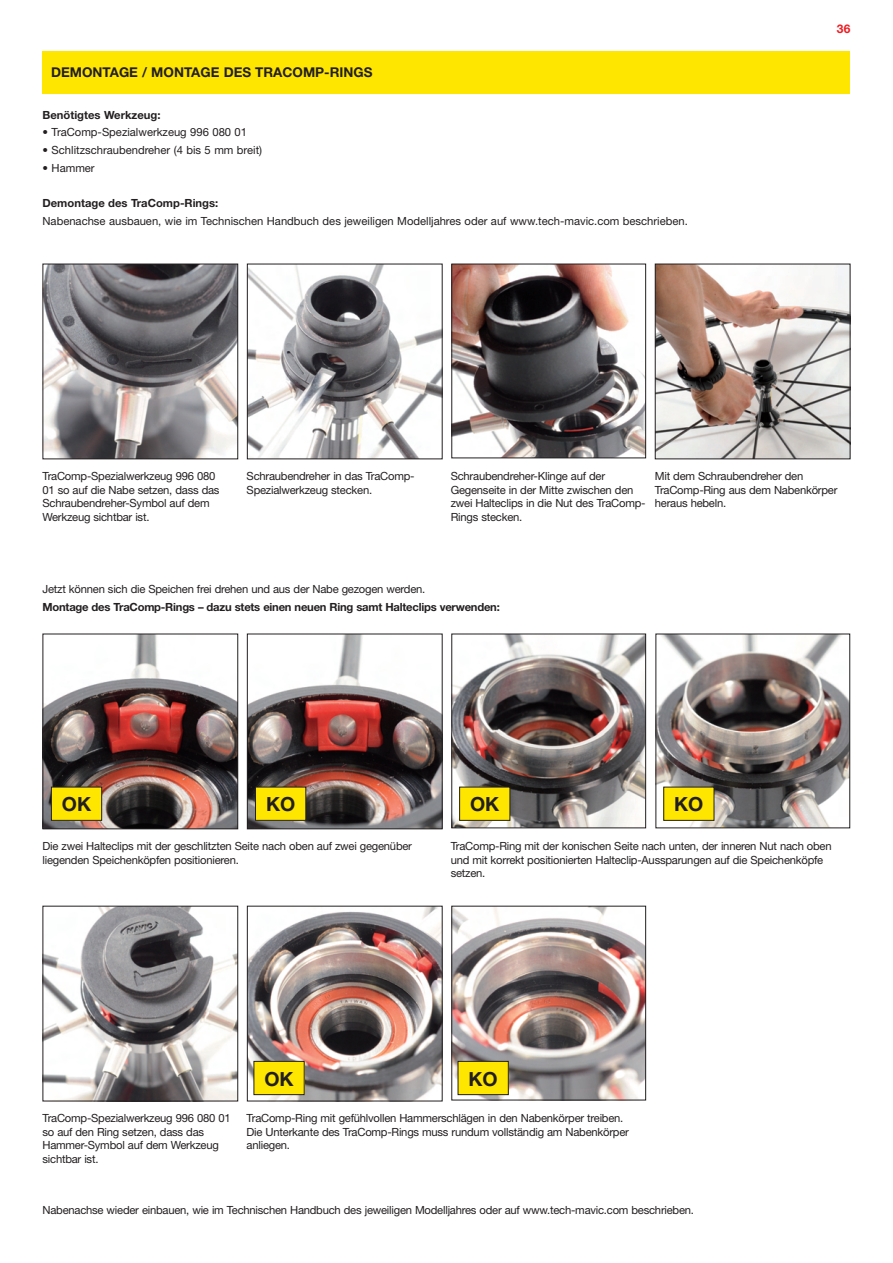
<style>
.page{position:relative;width:893px;height:1263px;background:#fff}
.page>*{position:absolute;margin:0;border:0;box-sizing:border-box;transform-origin:0 0}
.t1{font:700 19.5px "Helvetica Neue";letter-spacing:-.005em;color:#231f20}
.t2{font:700 13.5px "Helvetica Neue";color:#231f20}
.t3{font:700 12px "Helvetica Neue";color:#ee1d23}
.t4{font:11.25px/13.5px "Helvetica Neue";letter-spacing:-.02em;color:#231f20}
.t5{font:11.25px "Helvetica Neue";color:#231f20}
.t6{font:700 11.25px "Helvetica Neue";letter-spacing:-.02em;color:#231f20}
.t7{font:700 11.25px "Helvetica Neue";color:#231f20}
</style>
<div class="page">
<img style="left:45px;top:266px;width:191px;height:191px">
<div style="left:43px;top:264px;width:195px;height:195px;border:1px solid #231f20"></div>
<img style="left:45px;top:636px;width:191px;height:191px">
<div style="left:43px;top:634px;width:195px;height:195px;border:1px solid #231f20"></div>
<img style="left:45px;top:908px;width:191px;height:191px">
<div style="left:43px;top:906px;width:195px;height:195px;border:1px solid #231f20"></div>
<img style="left:249px;top:266px;width:192px;height:191px">
<div style="left:247px;top:264px;width:196px;height:195px;border:1px solid #231f20"></div>
<img style="left:249px;top:636px;width:192px;height:191px">
<div style="left:247px;top:634px;width:196px;height:195px;border:1px solid #231f20"></div>
<img style="left:249px;top:908px;width:192px;height:191px">
<div style="left:247px;top:906px;width:196px;height:195px;border:1px solid #231f20"></div>
<img style="left:453px;top:266px;width:191px;height:190px">
<div style="left:451px;top:264px;width:195px;height:194px;border:1px solid #231f20"></div>
<img style="left:453px;top:636px;width:191px;height:190px">
<div style="left:451px;top:634px;width:195px;height:194px;border:1px solid #231f20"></div>
<img style="left:453px;top:908px;width:191px;height:190px">
<div style="left:451px;top:906px;width:195px;height:194px;border:1px solid #231f20"></div>
<img style="left:657px;top:636px;width:191px;height:190px">
<div style="left:655px;top:634px;width:195px;height:194px;border:1px solid #231f20"></div>
<img style="left:657px;top:266px;width:191px;height:191px">
<div style="left:655px;top:264px;width:195px;height:195px;border:1px solid #231f20"></div>
<div style="left:43px;top:51px;width:807px;height:43px;background:#ffe601"></div>
<div style="left:51px;top:787px;width:51px;height:33px;background:#ffe601"></div>
<div style="left:51px;top:787px;width:51px;height:34px;border:1px solid #231f20"></div>
<div style="left:460px;top:787px;width:50px;height:33px;background:#ffe601"></div>
<div style="left:459px;top:787px;width:51px;height:34px;border:1px solid #231f20"></div>
<div style="left:255px;top:787px;width:51px;height:33px;background:#ffe601"></div>
<div style="left:255px;top:787px;width:51px;height:34px;border:1px solid #231f20"></div>
<div style="left:664px;top:787px;width:50px;height:33px;background:#ffe601"></div>
<div style="left:663px;top:787px;width:51px;height:34px;border:1px solid #231f20"></div>
<div style="left:254px;top:1061px;width:50px;height:34px;background:#ffe601"></div>
<div style="left:254px;top:1061px;width:51px;height:34px;border:1px solid #231f20"></div>
<div style="left:458px;top:1061px;width:50px;height:34px;background:#ffe601"></div>
<div style="left:458px;top:1061px;width:51px;height:34px;border:1px solid #231f20"></div>
<p class="t2" style="left:51px;top:67px;width:323px">DEMONTAGE / MONTAGE DES TRACOMP-RINGS</p>
<p class="t7" style="left:43px;top:111px;width:120px">Benötigtes Werkzeug:</p>
<p class="t5" style="left:43px;top:128px;width:206px">• TraComp-Spezialwerkzeug 996 080 01</p>
<p class="t5" style="left:43px;top:146px;width:221px">• Schlitzschraubendreher (4 bis 5 mm breit)</p>
<p class="t4" style="left:43px;top:162px;width:54px">• Hammer</p>
<p class="t7" style="left:43px;top:199px;width:177px">Demontage des TraComp-Rings:</p>
<p class="t5" style="left:43px;top:217px;width:647px">Nabenachse ausbauen, wie im Technischen Handbuch des jeweiligen Modelljahres oder auf www.tech-mavic.com beschrieben.</p>
<p class="t3" style="left:837px;top:24px;width:15px">36</p>
<p class="t4" style="left:43px;top:470px;width:179px">TraComp-Spezialwerkzeug 996 080<br>01 so auf die Nabe setzen, dass das<br>Schraubendreher-Symbol auf dem<br>Werkzeug sichtbar ist.</p>
<p class="t4" style="left:247px;top:470px;width:169px">Schraubendreher in das TraComp-<br>Spezialwerkzeug stecken.</p>
<p class="t4" style="left:451px;top:470px;width:196px">Schraubendreher-Klinge auf der<br>Gegenseite in der Mitte zwischen den zwei Halteclips in die Nut des TraComp-<br>Rings stecken.</p>
<p class="t4" style="left:655px;top:470px;width:184px">Mit dem Schraubendreher den<br>TraComp-Ring aus dem Nabenkörper heraus hebeln.</p>
<p class="t4" style="left:43px;top:583px;width:384px">Jetzt können sich die Speichen frei drehen und aus der Nabe gezogen werden.</p>
<p class="t6" style="left:43px;top:603px;width:459px">Montage des TraComp-Rings – dazu stets einen neuen Ring samt Halteclips verwenden:</p>
<h1 class="t1" style="left:62px;top:797px;width:31px">OK</h1>
<h1 class="t1" style="left:266px;top:797px;width:31px">KO</h1>
<h1 class="t1" style="left:470px;top:797px;width:31px">OK</h1>
<h1 class="t1" style="left:674px;top:797px;width:31px">KO</h1>
<p class="t4" style="left:43px;top:840px;width:371px">Die zwei Halteclips mit der geschlitzten Seite nach oben auf zwei gegenüber liegenden Speichenköpfen positionieren.</p>
<p class="t4" style="left:451px;top:840px;width:382px">TraComp-Ring mit der konischen Seite nach unten, der inneren Nut nach oben und mit korrekt positionierten Halteclip-Aussparungen auf die Speichenköpfe setzen.</p>
<p class="t4" style="left:43px;top:1112px;width:190px">TraComp-Spezialwerkzeug 996 080 01 so auf den Ring setzen, dass das<br>Hammer-Symbol auf dem Werkzeug sichtbar ist.</p>
<h1 class="t1" style="left:264px;top:1072px;width:31px">OK</h1>
<h1 class="t1" style="left:469px;top:1072px;width:31px">KO</h1>
<p class="t4" style="left:247px;top:1112px;width:384px">TraComp-Ring mit gefühlvollen Hammerschlägen in den Nabenkörper treiben.<br>Die Unterkante des TraComp-Rings muss rundum vollständig am Nabenkörper anliegen.</p>
<p class="t4" style="left:43px;top:1204px;width:653px">Nabenachse wieder einbauen, wie im Technischen Handbuch des jeweiligen Modelljahres oder auf www.tech-mavic.com beschrieben.</p>
</div>
